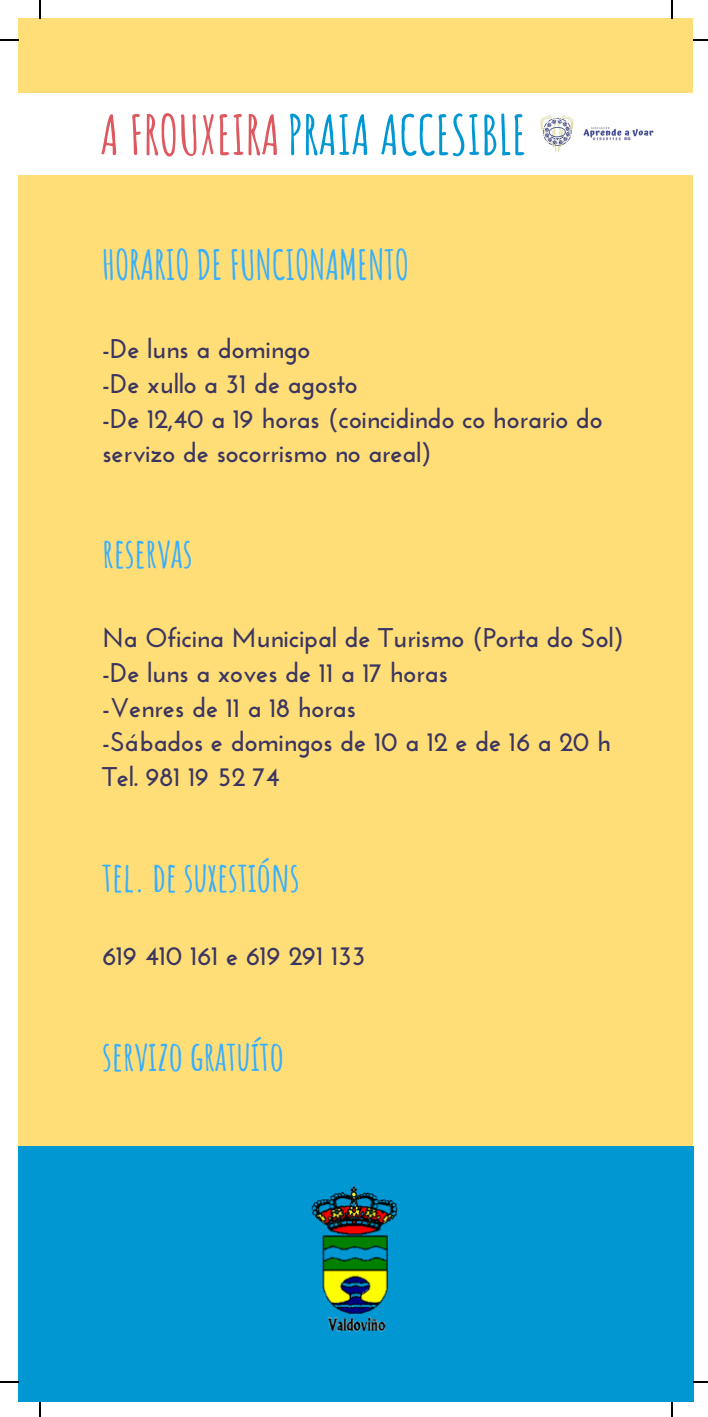
<style>
.page{position:relative;width:708px;height:1417px;background:#fff}
.page>*{position:absolute;margin:0;border:0;box-sizing:border-box;transform-origin:0 0}
.t1{font:700 54px "Amatic SC";color:#0197d2}
.t2{font:700 40.5px "Amatic SC";letter-spacing:-.01em;color:#37afff}
.t3{font:700 27px/34.6px "Josefin Sans";letter-spacing:-.01em;color:#3b3561}
.s1{color:#dd585f}
</style>
<div class="page">
<div style="left:19px;top:19px;width:674px;height:1382px;background:#ffde77"></div>
<div style="left:19px;top:1146px;width:674px;height:255px;background:#0197d2"></div>
<div style="left:19px;top:93px;width:674px;height:82px;background:#fff"></div>
<img style="left:311px;top:1186px;width:87px;height:146px">
<img style="left:540px;top:114px;width:114px;height:38px">
<svg style="left:39px;top:0;width:2px;height:19px"></svg>
<svg style="left:0;top:39px;width:19px;height:2px"></svg>
<svg style="left:671px;top:0;width:2px;height:19px"></svg>
<svg style="left:693px;top:39px;width:15px;height:2px"></svg>
<svg style="left:39px;top:1401px;width:2px;height:15px"></svg>
<svg style="left:0;top:1381px;width:19px;height:2px"></svg>
<svg style="left:671px;top:1401px;width:2px;height:15px"></svg>
<svg style="left:693px;top:1381px;width:15px;height:2px"></svg>
<h1 class="t1" style="left:100px;top:100px;width:428px"><span class="s1">A FROUXEIRA</span>PRAIA ACCESIBLE</h1>
<h2 class="t2" style="left:102px;top:238px;width:308px">HORARIO DE FUNCIONAMENTO</h2>
<p class="t3" style="left:102px;top:334px;width:502px">-De luns a domingo<br>-De xullo a 31 de agosto<br>-De 12,40 a 19 horas (coincidindo co horario do servizo de socorrismo no areal)</p>
<h2 class="t2" style="left:102px;top:527px;width:92px">reservas</h2>
<p class="t3" style="left:102px;top:623px;width:523px">Na Oficina Municipal de Turismo (Porta do Sol) -De luns a xoves de 11 a 17 horas<br>-Venres de 11 a 18 horas<br>-Sábados e domingos de 10 a 12 e de 16 a 20 h<br>Tel. 981 19 52 74</p>
<h2 class="t2" style="left:102px;top:850px;width:199px">tel. de suxestións</h2>
<p class="t3" style="left:102px;top:941px;width:265px">619 410 161 e 619 291 133</p>
<h2 class="t2" style="left:102px;top:1029px;width:183px">servizo gratuíto</h2>
</div>
